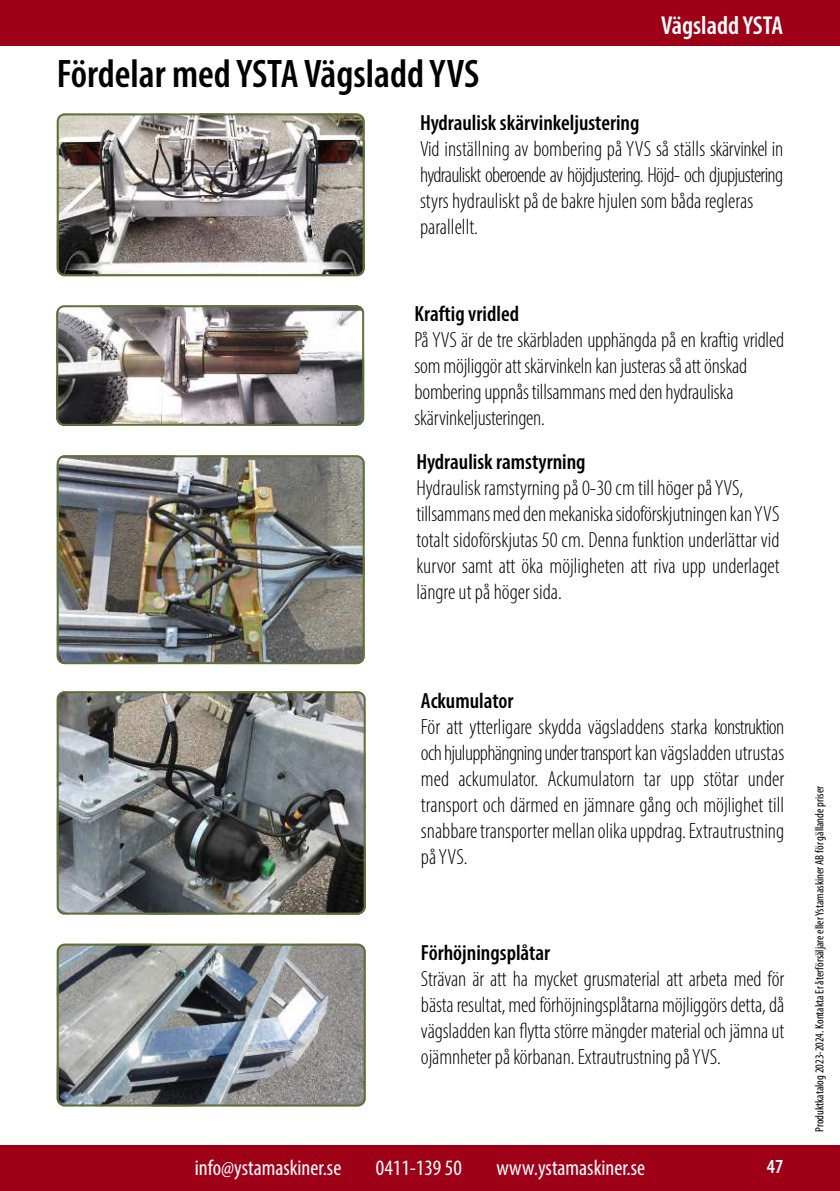
<style>
.page{position:relative;width:840px;height:1191px;background:#fff}
.page>*{position:absolute;margin:0;border:0;box-sizing:border-box;transform-origin:0 0}
.t1{font:600 condensed 40px "Myriad Pro";color:#000}
.t2{font:600 condensed 26px "Myriad Pro";color:#fff}
.t3{font:300 condensed 22px/26px "Myriad Pro";letter-spacing:-.005em;color:#000}
.t4{font:600 condensed 22px "Myriad Pro";color:#000}
.t5{font:condensed 22px "Myriad Pro";color:#fff}
.t6{font:600 condensed 20px "Myriad Pro";color:#fff}
.t7{font:condensed 12px "Myriad Pro";color:#000}
</style>
<div class="page">
<div style="left:0;top:0;width:839px;height:45px;background:#9e0117"></div>
<div style="left:0;top:1145px;width:839px;height:46px;background:#9e0117"></div>
<img style="left:57px;top:114px;width:307px;height:162px">
<div style="left:57px;top:113px;width:307px;height:163px;border:2px solid #5f6f39;border-radius:7px"></div>
<img style="left:57px;top:692px;width:308px;height:222px">
<div style="left:57px;top:691px;width:308px;height:223px;border:2px solid #5f6f39;border-radius:7px"></div>
<img style="left:57px;top:946px;width:308px;height:160px">
<div style="left:57px;top:943px;width:308px;height:163px;border:2px solid #5f6f39;border-radius:7px"></div>
<img style="left:59px;top:308px;width:302px;height:115px">
<div style="left:56px;top:305px;width:308px;height:121px;border:2px solid #5f6f39;border-radius:7px"></div>
<img style="left:57px;top:456px;width:307px;height:208px">
<div style="left:57px;top:455px;width:307px;height:209px;border:2px solid #5f6f39;border-radius:7px"></div>
<p class="t2" style="left:661px;top:9px;width:123px">Vägsladd YSTA</p>
<h1 class="t1" style="left:57px;top:49px;width:424px">Fördelar med YSTA Vägsladd YVS</h1>
<p class="t4" style="left:420px;top:109px;width:221px">Hydraulisk skärvinkeljustering</p>
<p class="t3" style="left:420px;top:135px;width:364px">Vid inställning av bombering på YVS så ställs skärvinkel in hydrauliskt oberoende av höjdjustering. Höjd- och djupjustering styrs hydrauliskt på de bakre hjulen som båda regleras parallellt.</p>
<p class="t4" style="left:414px;top:300px;width:106px">Kraftig vridled</p>
<p class="t3" style="left:414px;top:327px;width:371px">På YVS är de tre skärbladen upphängda på en kraftig vridled som möjliggör att skärvinkeln kan justeras så att önskad bombering uppnås tillsammans med den hydrauliska skärvinkeljusteringen.</p>
<p class="t4" style="left:416px;top:448px;width:171px">Hydraulisk ramstyrning</p>
<p class="t3" style="left:416px;top:475px;width:364px">Hydraulisk ramstyrning på 0-30 cm till höger på YVS, tillsammans med den mekaniska sidoförskjutningen kan YVS totalt sidoförskjutas 50 cm. Denna funktion underlättar vid kurvor samt att öka möjligheten att riva upp underlaget längre ut på höger sida.</p>
<p class="t4" style="left:421px;top:687px;width:94px">Ackumulator</p>
<p class="t3" style="left:421px;top:714px;width:364px;text-align:justify">För att ytterligare skydda vägsladdens starka konstruktion och hjulupphängning under transport kan vägsladden utrustas med ackumulator. Ackumulatorn tar upp stötar under transport och därmed en jämnare gång och möjlighet till snabbare transporter mellan olika uppdrag. Extrautrustning på YVS.</p>
<p class="t4" style="left:421px;top:939px;width:131px">Förhöjningsplåtar</p>
<p class="t3" style="left:421px;top:965px;width:364px;text-align:justify">Strävan är att ha mycket grusmaterial att arbeta med för bästa resultat, med förhöjningsplåtarna möjliggörs detta, då vägsladden kan flytta större mängder material och jämna ut ojämnheter på körbanan. Extrautrustning på YVS.</p>
<p class="t5" style="left:195px;top:1154px;width:148px">info@ystamaskiner.se</p>
<p class="t5" style="left:375px;top:1154px;width:87px">0411-139 50</p>
<p class="t5" style="left:496px;top:1154px;width:150px">www.ystamaskiner.se</p>
<p class="t6" style="left:766px;top:1154px;width:18px">47</p>
<p class="t7" style="left:811px;top:1131px;width:347px;rotate:-90deg">Produktkatalog 2023-2024. Kontakta Er återförsäljare eller Ystamaskiner AB för gällande priser</p>
</div>
